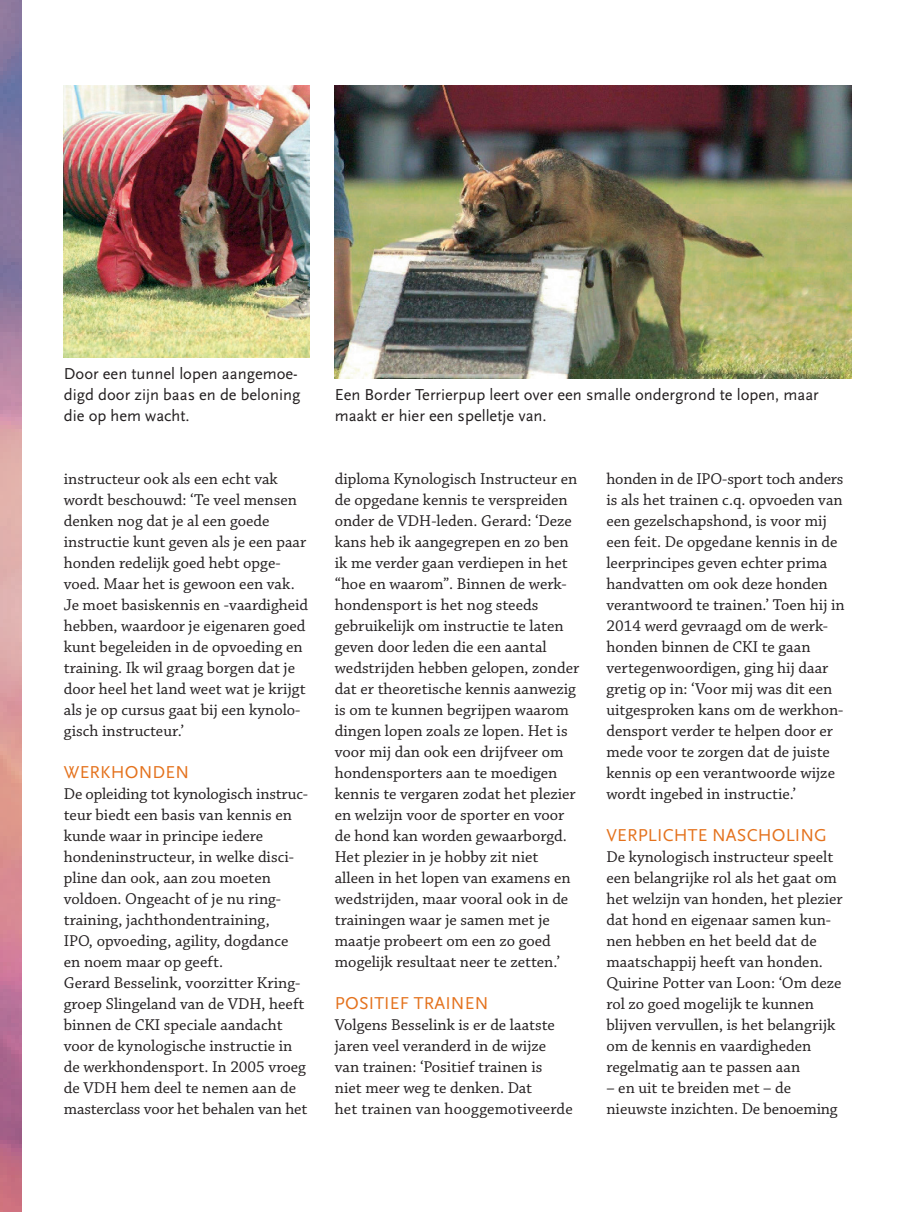
<style>
.page{position:relative;width:915px;height:1212px;background:#fff}
.page>*{position:absolute;margin:0;border:0;box-sizing:border-box;transform-origin:0 0}
.Tussenkop{font:18px "Scala Sans Pro";letter-spacing:.01em;color:#e4721d}
.Plt{font:16.5px/21px "Chaparral Pro";color:#231f20}
.Bijschrift{font:16.5px/21px "Scala Sans Pro";color:#231f20}
</style>
<div class="page">
<img style="left:0;top:0;width:21px;height:1212px">
<img style="left:334px;top:85px;width:516px;height:294px">
<img style="left:64px;top:85px;width:245px;height:273px">
<p class="Bijschrift" style="left:64px;top:363px;width:238px">Door een tunnel lopen aangemoe&shy;digd door zijn baas en de beloning die op hem wacht.</p>
<p class="Plt" style="left:64px;top:468px;width:246px">instructeur ook als een echt vak wordt beschouwd: ‘Te veel mensen denken nog dat je al een goede instructie kunt geven als je een paar honden redelijk goed hebt opge&shy;voed. Maar het is gewoon een vak.<br>Je moet basiskennis en -vaardigheid hebben, waardoor je eigenaren goed kunt begeleiden in de opvoeding en training. Ik wil graag borgen dat je door heel het land weet wat je krijgt als je op cursus gaat bij een kynolo&shy;gisch instructeur.’</p>
<p class="Tussenkop" style="left:64px;top:761px;width:127px">WERKHONDEN</p>
<p class="Plt" style="left:64px;top:783px;width:245px">De opleiding tot kynologisch instruc&shy;teur biedt een basis van kennis en kunde waar in principe iedere hondeninstructeur, in welke disci&shy;pline dan ook, aan zou moeten voldoen. Ongeacht of je nu ring&shy;training, jachthondentraining,</p>
<p class="Plt" style="left:64px;top:930px;width:226px">IPO, opvoeding, agility, dogdance</p>
<p class="Plt" style="left:64px;top:951px;width:161px">en noem maar op geeft.</p>
<p class="Plt" style="left:64px;top:972px;width:245px">Gerard Besselink, voorzitter Kring&shy;groep Slingeland van de VDH, heeft binnen de CKI speciale aandacht voor de kynologische instructie in de werkhondensport. In 2005 vroeg de VDH hem deel te nemen aan de masterclass voor het behalen van het</p>
<p class="Bijschrift" style="left:334px;top:384px;width:485px">Een Border Terrierpup leert over een smalle ondergrond te lopen, maar maakt er hier een spelletje van.</p>
<p class="Plt" style="left:334px;top:468px;width:246px">diploma Kynologisch Instructeur en de opgedane kennis te verspreiden onder de VDH-leden. Gerard: ‘Deze kans heb ik aangegrepen en zo ben ik me verder gaan verdiepen in het “hoe en waarom”. Binnen de werk&shy;hondensport is het nog steeds gebruikelijk om instructie te laten geven door leden die een aantal wedstrijden hebben gelopen, zonder dat er theoretische kennis aanwezig is om te kunnen begrijpen waarom dingen lopen zoals ze lopen. Het is voor mij dan ook een drijfveer om hondensporters aan te moedigen kennis te vergaren zodat het plezier en welzijn voor de sporter en voor de hond kan worden gewaarborgd.<br>Het plezier in je hobby zit niet alleen in het lopen van examens en wedstrijden, maar vooral ook in de trainingen waar je samen met je maatje probeert om een zo goed mogelijk resultaat neer te zetten.’</p>
<p class="Tussenkop" style="left:335px;top:992px;width:155px">POSITIEF TRAINEN</p>
<p class="Plt" style="left:334px;top:1014px;width:221px">Volgens Besselink is er de laatste jaren veel veranderd in de wijze</p>
<p class="Plt" style="left:334px;top:1056px;width:209px">van trainen: ‘Positief trainen is</p>
<p class="Plt" style="left:334px;top:1077px;width:199px">niet meer weg te denken. Dat</p>
<p class="Plt" style="left:334px;top:1098px;width:239px">het trainen van hooggemotiveerde</p>
<p class="Plt" style="left:606px;top:468px;width:239px">honden in de IPO-sport toch anders is als het trainen c.q. opvoeden van een gezelschapshond, is voor mij een feit. De opgedane kennis in de leerprincipes geven echter prima handvatten om ook deze honden verantwoord te trainen.’ Toen hij in<br>2014 werd gevraagd om de werk&shy;honden binnen de CKI te gaan vertegenwoordigen, ging hij daar gretig op in: ‘Voor mij was dit een uitgesproken kans om de werkhon&shy;densport verder te helpen door er mede voor te zorgen dat de juiste kennis op een verantwoorde wijze wordt ingebed in instructie.’</p>
<p class="Tussenkop" style="left:606px;top:824px;width:222px">VERPLICHTE NASCHOLING</p>
<p class="Plt" style="left:606px;top:846px;width:237px">De kynologisch instructeur speelt een belangrijke rol als het gaat om het welzijn van honden, het plezier dat hond en eigenaar samen kun&shy;nen hebben en het beeld dat de maatschappij heeft van honden.<br>Quirine Potter van Loon: ‘Om deze rol zo goed mogelijk te kunnen blijven vervullen, is het belangrijk om de kennis en vaardigheden regelmatig aan te passen aan</p>
<p class="Plt" style="left:606px;top:1077px;width:186px">– en uit te breiden met – de</p>
<p class="Plt" style="left:606px;top:1098px;width:233px">nieuwste inzichten. De benoeming</p>
</div>
